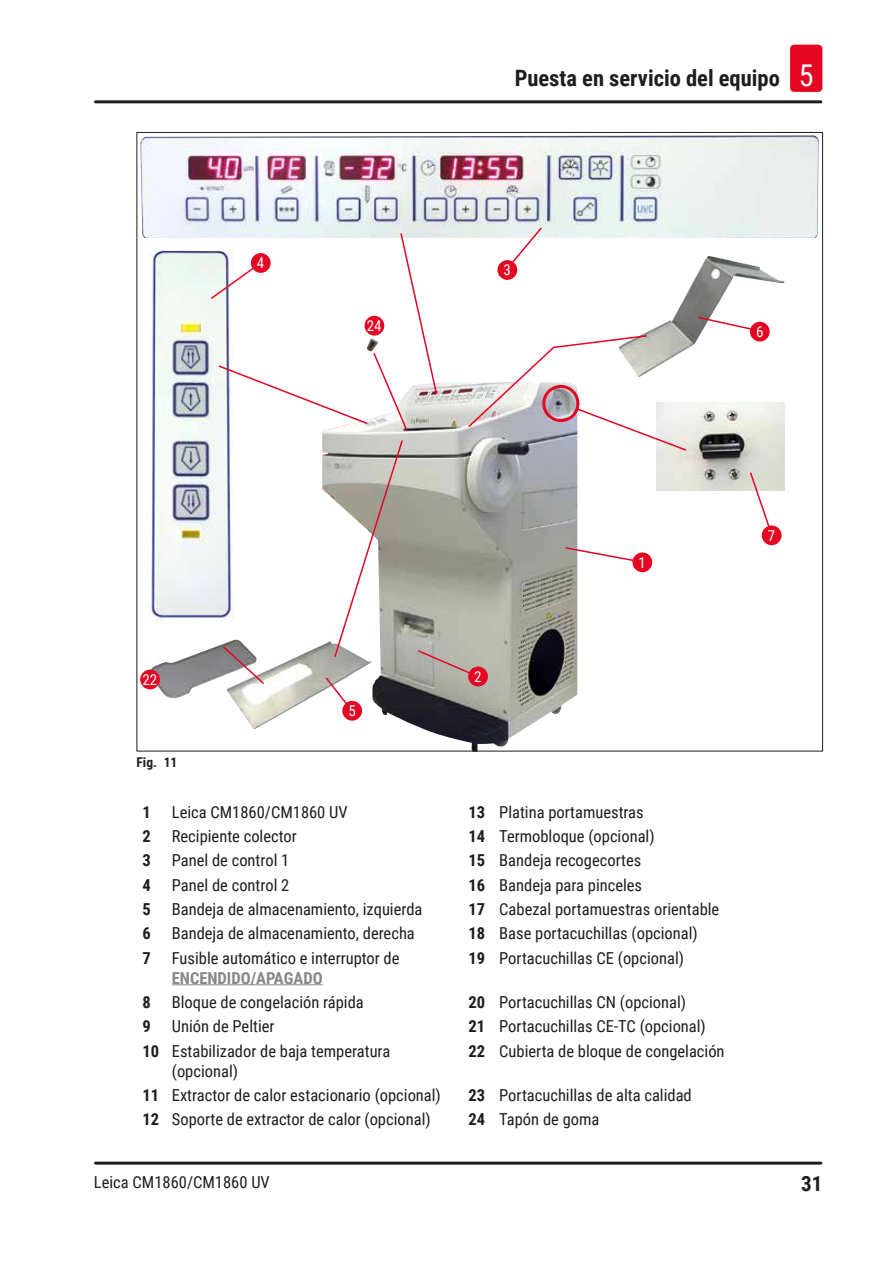
<style>
.page{position:relative;width:893px;height:1263px;background:#fff}
.page>*{position:absolute;margin:0;border:0;box-sizing:border-box;transform-origin:0 0}
.t1{font:700 22.5px "Roboto Condensed";color:#1d1d1b}
.t2{font:700 21px "Roboto Condensed";color:#1d1d1b}
.Table_text{font:16.5px/19.8px "Roboto Condensed";color:#1d1d1b}
.Table_heading{font:700 16.5px "Roboto Condensed";color:#1d1d1b}
.t3{font:15px "Roboto Condensed";color:#fff}
.t4{font:700 13.5px "Roboto Condensed";color:#1d1d1b}
.s1{font-weight:400;font-size:30px;color:#fff}
.s2{font-weight:700;color:#878787}
</style>
<div class="page">
<hr style="left:95px;top:100px;width:726px;height:3px;background:#1d1d1b">
<hr style="left:95px;top:1161px;width:726px;height:3px;background:#1d1d1b">
<div style="left:790px;top:45px;width:32px;height:47px;background:#e40522;border-radius:4px"></div>
<img style="left:643px;top:256px;width:142px;height:93px">
<img style="left:149px;top:640px;width:91px;height:58px">
<div style="left:750px;top:322px;width:20px;height:19px;background:#e40522;border-radius:50%"></div>
<div style="left:140px;top:670px;width:20px;height:19px;background:#e40522;border-radius:50%"></div>
<div style="left:497px;top:260px;width:20px;height:20px;background:#e40522;border-radius:50%"></div>
<div style="left:762px;top:525px;width:20px;height:20px;background:#e40522;border-radius:50%"></div>
<div style="left:632px;top:552px;width:20px;height:20px;background:#e40522;border-radius:50%"></div>
<img style="left:140px;top:135px;width:679px;height:103px">
<img style="left:226px;top:641px;width:96px;height:89px">
<img style="left:656px;top:402px;width:128px;height:89px">
<img style="left:322px;top:382px;width:255px;height:370px">
<svg style="left:697px;top:316px;width:56px;height:15px"></svg>
<svg style="left:509px;top:226px;width:34px;height:40px"></svg>
<svg style="left:333px;top:439px;width:71px;height:219px"></svg>
<svg style="left:324px;top:676px;width:26px;height:32px"></svg>
<svg style="left:222px;top:645px;width:43px;height:40px"></svg>
<svg style="left:467px;top:334px;width:220px;height:118px"></svg>
<div style="left:542px;top:385px;width:37px;height:37px;border:3px solid #e40522;border-radius:50%"></div>
<svg style="left:564px;top:546px;width:71px;height:16px"></svg>
<svg style="left:417px;top:649px;width:54px;height:26px"></svg>
<svg style="left:749px;top:471px;width:22px;height:58px"></svg>
<div style="left:468px;top:667px;width:20px;height:19px;background:#e40522;border-radius:50%"></div>
<div style="left:342px;top:701px;width:20px;height:20px;background:#e40522;border-radius:50%"></div>
<img style="left:148px;top:251px;width:85px;height:370px">
<svg style="left:210px;top:232px;width:228px;height:200px"></svg>
<hr style="left:172px;top:984px;width:151px;height:1px;background:#878787">
<p class="t3" style="left:143px;top:669px;width:16px">22</p>
<p class="t3" style="left:257px;top:252px;width:9px">4</p>
<p class="t3" style="left:367px;top:315px;width:16px">24</p>
<p class="t3" style="left:348px;top:700px;width:9px">5</p>
<h1 class="t1" style="left:515px;top:63px;width:300px">Puesta en servicio del equipo <span class="s1">5</span></h1>
<p class="t3" style="left:503px;top:259px;width:9px">3</p>
<p class="t3" style="left:756px;top:321px;width:9px">6</p>
<p class="t3" style="left:474px;top:666px;width:9px">2</p>
<p class="t3" style="left:638px;top:552px;width:9px">1</p>
<p class="t3" style="left:768px;top:525px;width:9px">7</p>
<p class="t4" style="left:137px;top:752px;width:42px">Fig. 11</p>
<p class="Table_heading" style="left:142px;top:800px;width:10px">1</p>
<p class="Table_text" style="left:172px;top:801px;width:177px">Leica CM1860/CM1860 UV</p>
<p class="Table_heading" style="left:468px;top:800px;width:18px">13</p>
<p class="Table_text" style="left:499px;top:801px;width:146px">Platina portamuestras</p>
<p class="Table_heading" style="left:142px;top:824px;width:10px">2</p>
<p class="Table_text" style="left:172px;top:825px;width:126px">Recipiente colector</p>
<p class="Table_heading" style="left:468px;top:824px;width:18px">14</p>
<p class="Table_text" style="left:499px;top:825px;width:157px">Termobloque (opcional)</p>
<p class="Table_heading" style="left:142px;top:849px;width:10px">3</p>
<p class="Table_text" style="left:172px;top:850px;width:119px">Panel de control 1</p>
<p class="Table_heading" style="left:468px;top:849px;width:18px">15</p>
<p class="Table_text" style="left:499px;top:850px;width:143px">Bandeja recogecortes</p>
<p class="Table_heading" style="left:142px;top:873px;width:10px">4</p>
<p class="Table_text" style="left:172px;top:874px;width:119px">Panel de control 2</p>
<p class="Table_heading" style="left:468px;top:873px;width:18px">16</p>
<p class="Table_text" style="left:499px;top:874px;width:144px">Bandeja para pinceles</p>
<p class="Table_heading" style="left:142px;top:898px;width:10px">5</p>
<p class="Table_text" style="left:172px;top:899px;width:252px">Bandeja de almacenamiento, izquierda</p>
<p class="Table_heading" style="left:468px;top:898px;width:18px">17</p>
<p class="Table_text" style="left:499px;top:899px;width:222px">Cabezal portamuestras orientable</p>
<p class="Table_heading" style="left:142px;top:922px;width:10px">6</p>
<p class="Table_text" style="left:172px;top:923px;width:245px">Bandeja de almacenamiento, derecha</p>
<p class="Table_heading" style="left:468px;top:922px;width:18px">18</p>
<p class="Table_text" style="left:499px;top:923px;width:200px">Base portacuchillas (opcional)</p>
<p class="Table_heading" style="left:142px;top:946px;width:10px">7</p>
<p class="Table_text" style="left:172px;top:947px;width:229px">Fusible automático e interruptor de<br><span class="s2">ENCENDIDO/APAGADO</span></p>
<p class="Table_heading" style="left:468px;top:946px;width:18px">19</p>
<p class="Table_text" style="left:499px;top:947px;width:186px">Portacuchillas CE (opcional)</p>
<p class="Table_heading" style="left:142px;top:990px;width:10px">8</p>
<p class="Table_text" style="left:172px;top:991px;width:193px">Bloque de congelación rápida</p>
<p class="Table_heading" style="left:468px;top:990px;width:18px">20</p>
<p class="Table_text" style="left:499px;top:991px;width:188px">Portacuchillas CN (opcional)</p>
<p class="Table_heading" style="left:142px;top:1015px;width:10px">9</p>
<p class="Table_text" style="left:172px;top:1016px;width:104px">Unión de Peltier</p>
<p class="Table_heading" style="left:468px;top:1015px;width:18px">21</p>
<p class="Table_text" style="left:499px;top:1016px;width:208px">Portacuchillas CE-TC (opcional)</p>
<p class="Table_heading" style="left:142px;top:1039px;width:18px">10</p>
<p class="Table_text" style="left:172px;top:1040px;width:220px">Estabilizador de baja temperatura (opcional)</p>
<p class="Table_heading" style="left:468px;top:1039px;width:18px">22</p>
<p class="Table_text" style="left:499px;top:1040px;width:227px">Cubierta de bloque de congelación</p>
<p class="Table_heading" style="left:142px;top:1083px;width:18px">11</p>
<p class="Table_text" style="left:172px;top:1084px;width:271px">Extractor de calor estacionario (opcional)</p>
<p class="Table_heading" style="left:468px;top:1083px;width:18px">23</p>
<p class="Table_text" style="left:499px;top:1084px;width:194px">Portacuchillas de alta calidad</p>
<p class="Table_heading" style="left:142px;top:1108px;width:18px">12</p>
<p class="Table_text" style="left:172px;top:1109px;width:260px">Soporte de extractor de calor (opcional)</p>
<p class="Table_heading" style="left:468px;top:1108px;width:18px">24</p>
<p class="Table_text" style="left:499px;top:1109px;width:102px">Tapón de goma</p>
<p class="Table_text" style="left:94px;top:1171px;width:177px">Leica CM1860/CM1860 UV</p>
<p class="t2" style="left:801px;top:1169px;width:23px">31</p>
</div>
